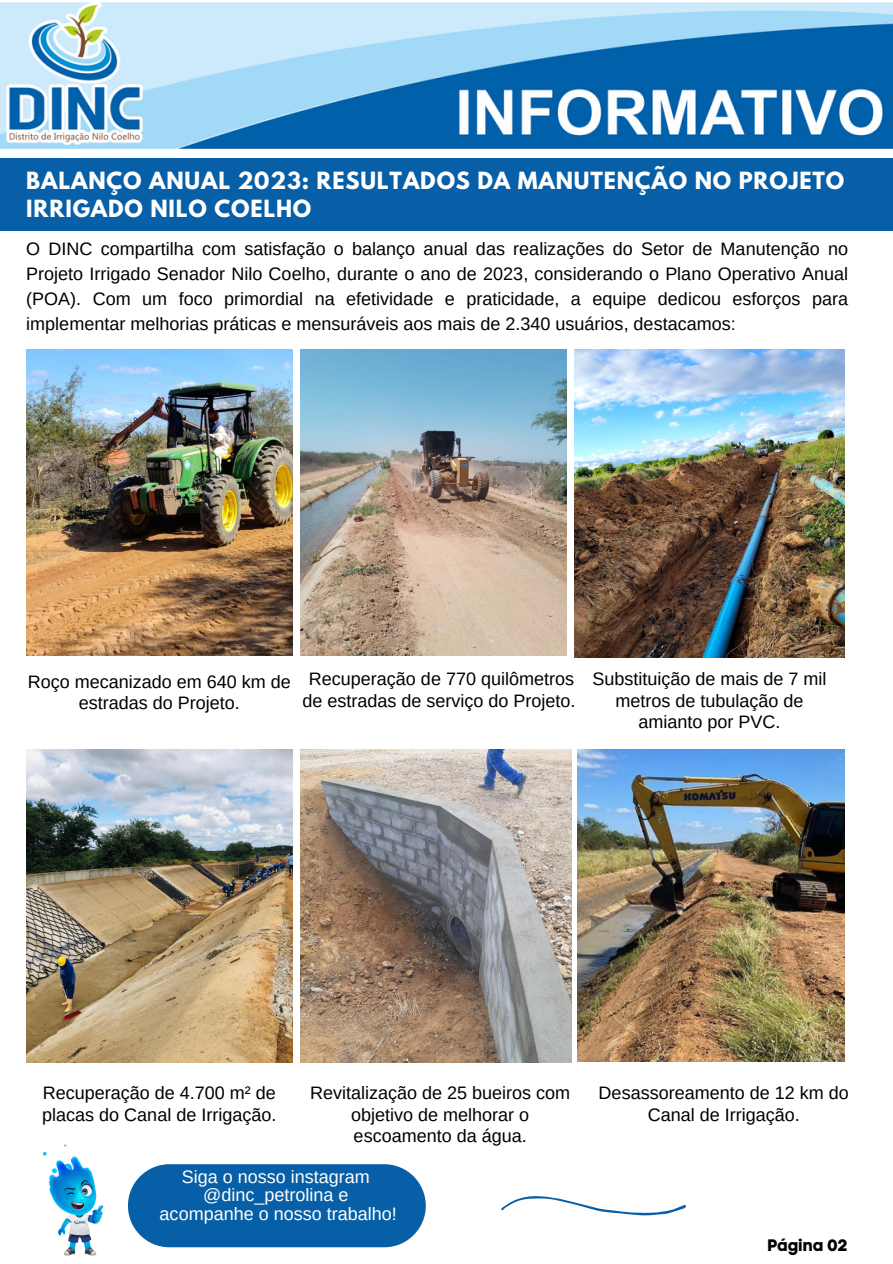
<style>
.page{position:relative;width:893px;height:1264px;background:#fff}
.page>*{position:absolute;margin:0;border:0;box-sizing:border-box;transform-origin:0 0}
.t1{font:700 21px/28.2px "League Spartan";letter-spacing:.04em;color:#fff}
.t2{font:18px/21.3px "Arimo";color:#000;text-align:center}
.t3{font:18px/18px "Arimo";color:#fff;text-align:center}
.t4{font:16.5px "Code Pro Bold LC";color:#000}
</style>
<div class="page">
<div style="left:0;top:159px;width:892px;height:72px;background:#065fa7"></div>
<img style="left:26px;top:349px;width:266px;height:306px">
<img style="left:0;top:2px;width:892px;height:146px">
<img style="left:301px;top:349px;width:266px;height:306px">
<img style="left:574px;top:349px;width:270px;height:309px">
<img style="left:26px;top:749px;width:266px;height:313px">
<img style="left:301px;top:749px;width:270px;height:313px">
<img style="left:578px;top:749px;width:266px;height:312px">
<img style="left:42px;top:1137px;width:147px;height:119px">
<div style="left:128px;top:1164px;width:298px;height:83px;background:#065fa7;border-radius:42px"></div>
<svg style="left:501px;top:1196px;width:185px;height:19px"></svg>
<p class="t1" style="left:26px;top:169px;width:819px">BALANÇO ANUAL 2023: RESULTADOS DA MANUTENÇÃO NO PROJETO<br>IRRIGADO NILO COELHO</p>
<p class="t2" style="left:26px;top:237px;width:823px;line-height:24.8px;text-align:justify">O DINC compartilha com satisfação o balanço anual das realizações do Setor de Manutenção no Projeto Irrigado Senador Nilo Coelho, durante o ano de 2023, considerando o Plano Operativo Anual (POA). Com um foco primordial na efetividade e praticidade, a equipe dedicou esforços para implementar melhorias práticas e mensuráveis aos mais de 2.340 usuários, destacamos:</p>
<p class="t2" style="left:28px;top:671px;width:265px">Roço mecanizado em 640 km de estradas do Projeto.</p>
<p class="t2" style="left:302px;top:668px;width:274px">Recuperação de 770 quilômetros de estradas de serviço do Projeto.</p>
<p class="t2" style="left:592px;top:668px;width:235px">Substituição de mais de 7 mil metros de tubulação de amianto por PVC.</p>
<p class="t2" style="left:42px;top:1082px;width:235px;text-align:left">Recuperação de 4.700 m² de placas do Canal de Irrigação.</p>
<p class="t2" style="left:310px;top:1082px;width:262px">Revitalização de 25 bueiros com objetivo de melhorar o escoamento da água.</p>
<p class="t2" style="left:598px;top:1081px;width:252px;line-height:22.5px">Desassoreamento de 12 km do<br>Canal de Irrigação.</p>
<p class="t3" style="left:182px;top:1168px;width:189px">Siga o nosso instagram @dinc_petrolina e</p>
<p class="t3" style="left:160px;top:1204px;width:239px">acompanhe o nosso trabalho!</p>
<p class="t4" style="left:767px;top:1235px;width:82px">Página 02</p>
</div>
